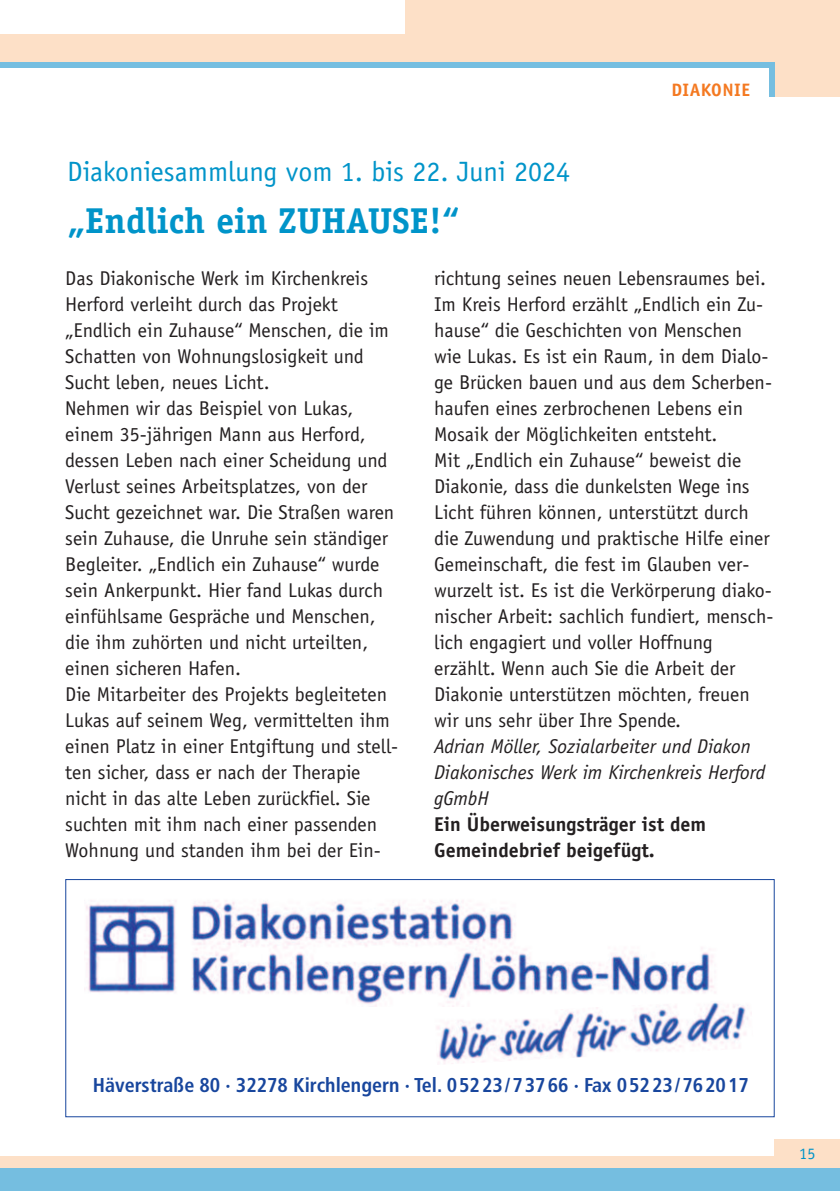
<style>
.page{position:relative;width:840px;height:1191px;background:#fff}
.page>*{position:absolute;margin:0;border:0;box-sizing:border-box;transform-origin:0 0}
.t1{font:700 36px "Officina Serif Std";color:#0094c9}
.t2{font:28px "Officina Sans Std";color:#0094c9}
.t3{font:20px/26px "Officina Sans Std";color:#231f20}
.t4{font:italic 20px/26px "Officina Sans Std";color:#231f20}
.t5{font:700 condensed 20px "Frutiger";color:#18469d}
.t6{font:700 20px/26px "Officina Sans Std";color:#231f20}
.t7{font:700 18px "Officina Sans Std";letter-spacing:.025em;color:#f47921}
.t8{font:16px "Officina Sans Std";color:#0094c9}
</style>
<div class="page">
<div style="left:0;top:34px;width:405px;height:28px;background:#fde0c7"></div>
<div style="left:405px;top:0;width:434px;height:65px;background:#fde0c7"></div>
<div style="left:771px;top:0;width:68px;height:96px;background:#fde0c7"></div>
<div style="left:0;top:1157px;width:839px;height:34px;background:#fde0c7"></div>
<div style="left:774px;top:1140px;width:65px;height:51px;background:#fde0c7"></div>
<div style="left:0;top:62px;width:774px;height:6px;background:#75bee0"></div>
<div style="left:768px;top:62px;width:6px;height:34px;background:#75bee0"></div>
<div style="left:0;top:1168px;width:839px;height:23px;background:#75bee0"></div>
<div style="left:65px;top:879px;width:709px;height:238px;border:1px solid #18469d"></div>
<img style="left:86px;top:900px;width:630px;height:106px">
<img style="left:434px;top:999px;width:318px;height:65px">
<p class="t7" style="left:671px;top:83px;width:80px">DIAKONIE</p>
<h2 class="t2" style="left:67px;top:160px;width:504px">Diakoniesammlung vom 1. bis 22. Juni 2024</h2>
<h1 class="t1" style="left:67px;top:207px;width:394px">„Endlich ein ZUHAUSE!“</h1>
<p class="t3" style="left:65px;top:266px;width:334px">Das Diakonische Werk im Kirchenkreis Herford verleiht durch das Projekt „Endlich ein Zuhause“ Menschen, die im Schatten von Wohnungslosigkeit und Sucht leben, neues Licht.<br>Nehmen wir das Beispiel von Lukas, einem 35-jährigen Mann aus Herford, dessen Leben nach einer Scheidung und Verlust seines Arbeitsplatzes, von der Sucht gezeichnet war. Die Straßen waren sein Zuhause, die Unruhe sein ständiger Begleiter. „Endlich ein Zuhause“ wurde sein Ankerpunkt. Hier fand Lukas durch einfühlsame Gespräche und Menschen, die ihm zuhörten und nicht urteilten, einen sicheren Hafen.<br>Die Mitarbeiter des Projekts begleiteten Lukas auf seinem Weg, vermittelten ihm einen Platz in einer Entgiftung und stell&shy;ten sicher, dass er nach der Therapie nicht in das alte Leben zurückfiel. Sie suchten mit ihm nach einer passenden Wohnung und standen ihm bei der Ein-</p>
<p class="t3" style="left:434px;top:266px;width:341px">richtung seines neuen Lebensraumes bei.<br>Im Kreis Herford erzählt „Endlich ein Zu&shy;hause“ die Geschichten von Menschen wie Lukas. Es ist ein Raum, in dem Dialo&shy;ge Brücken bauen und aus dem Scherben&shy;haufen eines zerbrochenen Lebens ein Mosaik der Möglichkeiten entsteht.<br>Mit „Endlich ein Zuhause“ beweist die Diakonie, dass die dunkelsten Wege ins Licht führen können, unterstützt durch die Zuwendung und praktische Hilfe einer Gemeinschaft, die fest im Glauben ver&shy;wurzelt ist. Es ist die Verkörperung diako&shy;nischer Arbeit: sachlich fundiert, mensch&shy;lich engagiert und voller Hoffnung erzählt. Wenn auch Sie die Arbeit der Diakonie unterstützen möchten, freuen wir uns sehr über Ihre Spende.</p>
<p class="t4" style="left:434px;top:734px;width:332px">Adrian Möller, Sozialarbeiter und Diakon<br>Diakonisches Werk im Kirchenkreis Herford gGmbH</p>
<p class="t6" style="left:434px;top:812px;width:273px">Ein Überweisungsträger ist dem<br>Gemeindebrief beigefügt.</p>
<p class="t5" style="left:93px;top:1073px;width:657px">Häverstraße 80 · 32278 Kirchlengern · Tel. 05223/73766 · Fax 05223/762017</p>
<p class="t8" style="left:798px;top:1147px;width:18px">15</p>
</div>
